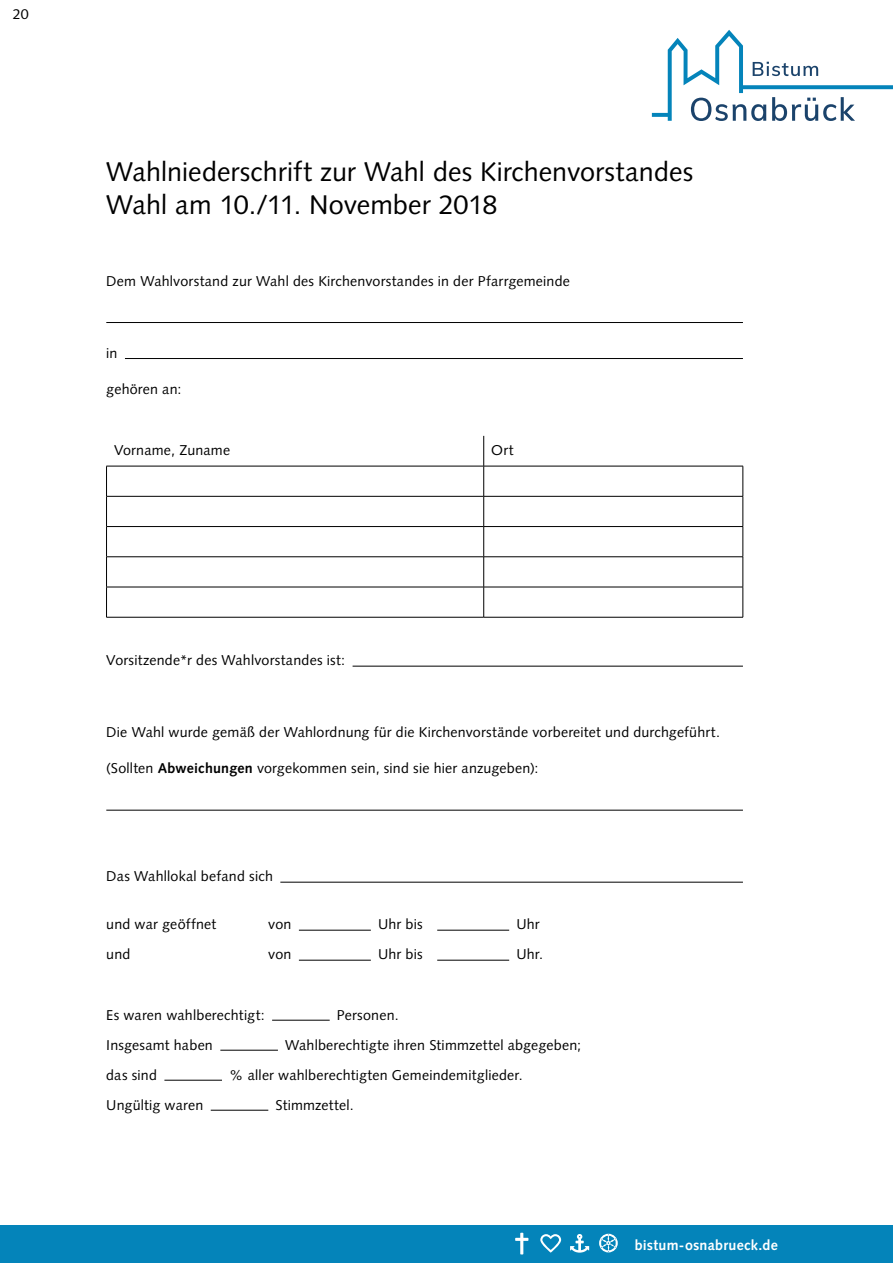
<style>
.page{position:relative;width:893px;height:1263px;background:#fff}
.page>*{position:absolute;margin:0;border:0;box-sizing:border-box;transform-origin:0 0}
.t1{font:27px/33px "Syntax LT Std";color:#000}
.t2{font:14.25px "Syntax LT Std";letter-spacing:.015em;color:#000}
.t3{font:700 14.25px "Syntax LT Std";letter-spacing:.02em;color:#fff}
.s1{font-weight:700}
</style>
<div class="page">
<svg style="left:652px;top:30px;width:241px;height:91px"></svg>
<div style="left:0;top:1225px;width:893px;height:38px;background:#0484ba"></div>
<svg style="left:540px;top:1234px;width:21px;height:18px"></svg>
<svg style="left:570px;top:1234px;width:19px;height:18px"></svg>
<svg style="left:515px;top:1233px;width:13px;height:21px"></svg>
<svg style="left:599px;top:1234px;width:19px;height:18px"></svg>
<hr style="left:106px;top:322px;width:637px;height:1px;background:#000">
<hr style="left:125px;top:358px;width:618px;height:1px;background:#000">
<hr style="left:353px;top:666px;width:390px;height:1px;background:#000">
<hr style="left:106px;top:810px;width:637px;height:1px;background:#000">
<hr style="left:280px;top:882px;width:463px;height:1px;background:#000">
<hr style="left:299px;top:930px;width:72px;height:1px;background:#000">
<hr style="left:437px;top:930px;width:72px;height:1px;background:#000">
<hr style="left:299px;top:960px;width:72px;height:1px;background:#000">
<hr style="left:437px;top:960px;width:72px;height:1px;background:#000">
<hr style="left:272px;top:1020px;width:58px;height:1px;background:#000">
<hr style="left:220px;top:1050px;width:58px;height:1px;background:#000">
<hr style="left:164px;top:1080px;width:58px;height:1px;background:#000">
<hr style="left:211px;top:1110px;width:57px;height:1px;background:#000">
<svg style="left:107px;top:436px;width:636px;height:181px"></svg>
<hr style="left:483px;top:436px;width:1px;height:30px;background:#000">
<hr style="left:106px;top:466px;width:378px;height:1px;background:#000">
<hr style="left:106px;top:466px;width:1px;height:30px;background:#000">
<hr style="left:484px;top:466px;width:259px;height:1px;background:#000">
<hr style="left:483px;top:466px;width:1px;height:30px;background:#000">
<hr style="left:743px;top:466px;width:1px;height:30px;background:#000">
<hr style="left:106px;top:496px;width:378px;height:1px;background:#000">
<hr style="left:106px;top:496px;width:1px;height:30px;background:#000">
<hr style="left:484px;top:496px;width:259px;height:1px;background:#000">
<hr style="left:483px;top:496px;width:1px;height:30px;background:#000">
<hr style="left:743px;top:496px;width:1px;height:30px;background:#000">
<hr style="left:106px;top:526px;width:378px;height:1px;background:#000">
<svg style="left:106px;top:527px;width:1px;height:29px"></svg>
<hr style="left:484px;top:526px;width:259px;height:1px;background:#000">
<svg style="left:483px;top:527px;width:1px;height:29px"></svg>
<svg style="left:743px;top:527px;width:1px;height:29px"></svg>
<hr style="left:106px;top:556px;width:378px;height:1px;background:#000">
<hr style="left:106px;top:557px;width:1px;height:30px;background:#000">
<hr style="left:484px;top:556px;width:259px;height:1px;background:#000">
<hr style="left:483px;top:557px;width:1px;height:30px;background:#000">
<hr style="left:743px;top:557px;width:1px;height:30px;background:#000">
<hr style="left:106px;top:587px;width:378px;height:1px;background:#000">
<hr style="left:106px;top:587px;width:1px;height:30px;background:#000">
<hr style="left:484px;top:587px;width:259px;height:1px;background:#000">
<hr style="left:483px;top:587px;width:1px;height:30px;background:#000">
<hr style="left:743px;top:587px;width:1px;height:30px;background:#000">
<hr style="left:106px;top:617px;width:378px;height:1px;background:#000">
<hr style="left:484px;top:617px;width:259px;height:1px;background:#000">
<p class="t2" style="left:13px;top:6px;width:17px">20</p>
<h1 class="t1" style="left:106px;top:155px;width:588px">Wahlniederschrift zur Wahl des Kirchenvorstandes<br>Wahl am 10./11. November 2018</h1>
<p class="t2" style="left:106px;top:272px;width:465px">Dem Wahlvorstand zur Wahl des Kirchenvorstandes in der Pfarrgemeinde</p>
<p class="t2" style="left:106px;top:344px;width:13px">in</p>
<p class="t2" style="left:106px;top:380px;width:77px">gehören an:</p>
<p class="t2" style="left:114px;top:442px;width:118px">Vorname, Zuname</p>
<p class="t2" style="left:491px;top:442px;width:24px">Ort</p>
<p class="t2" style="left:106px;top:652px;width:240px">Vorsitzende*r des Wahlvorstandes ist:</p>
<p class="t2" style="left:106px;top:724px;width:615px">Die Wahl wurde gemäß der Wahlordnung für die Kirchenvorstände vorbereitet und durchgeführt.</p>
<p class="t2" style="left:106px;top:760px;width:434px">(Sollten <span class="s1">Abweichungen</span> vorgekommen sein, sind sie hier anzugeben):</p>
<p class="t2" style="left:106px;top:868px;width:168px">Das Wahllokal befand sich</p>
<p class="t2" style="left:106px;top:916px;width:111px">und war geöffnet</p>
<p class="t2" style="left:268px;top:916px;width:25px">von</p>
<p class="t2" style="left:378px;top:916px;width:46px">Uhr bis</p>
<p class="t2" style="left:516px;top:916px;width:25px">Uhr</p>
<p class="t2" style="left:106px;top:946px;width:26px">und</p>
<p class="t2" style="left:268px;top:946px;width:25px">von</p>
<p class="t2" style="left:378px;top:946px;width:46px">Uhr bis</p>
<p class="t2" style="left:516px;top:946px;width:28px">Uhr.</p>
<p class="t2" style="left:106px;top:1006px;width:160px">Es waren wahlberechtigt:</p>
<p class="t2" style="left:337px;top:1006px;width:63px">Personen.</p>
<p class="t2" style="left:106px;top:1036px;width:108px">Insgesamt haben</p>
<p class="t2" style="left:285px;top:1036px;width:297px">Wahlberechtigte ihren Stimmzettel abgegeben;</p>
<p class="t2" style="left:106px;top:1066px;width:52px">das sind</p>
<p class="t2" style="left:229px;top:1066px;width:295px">% aller wahlberechtigten Gemeindemitglieder.</p>
<p class="t2" style="left:106px;top:1096px;width:99px">Ungültig waren</p>
<p class="t2" style="left:276px;top:1096px;width:80px">Stimmzettel.</p>
<p class="t3" style="left:635px;top:1237px;width:145px">bistum-osnabrueck.de</p>
</div>
